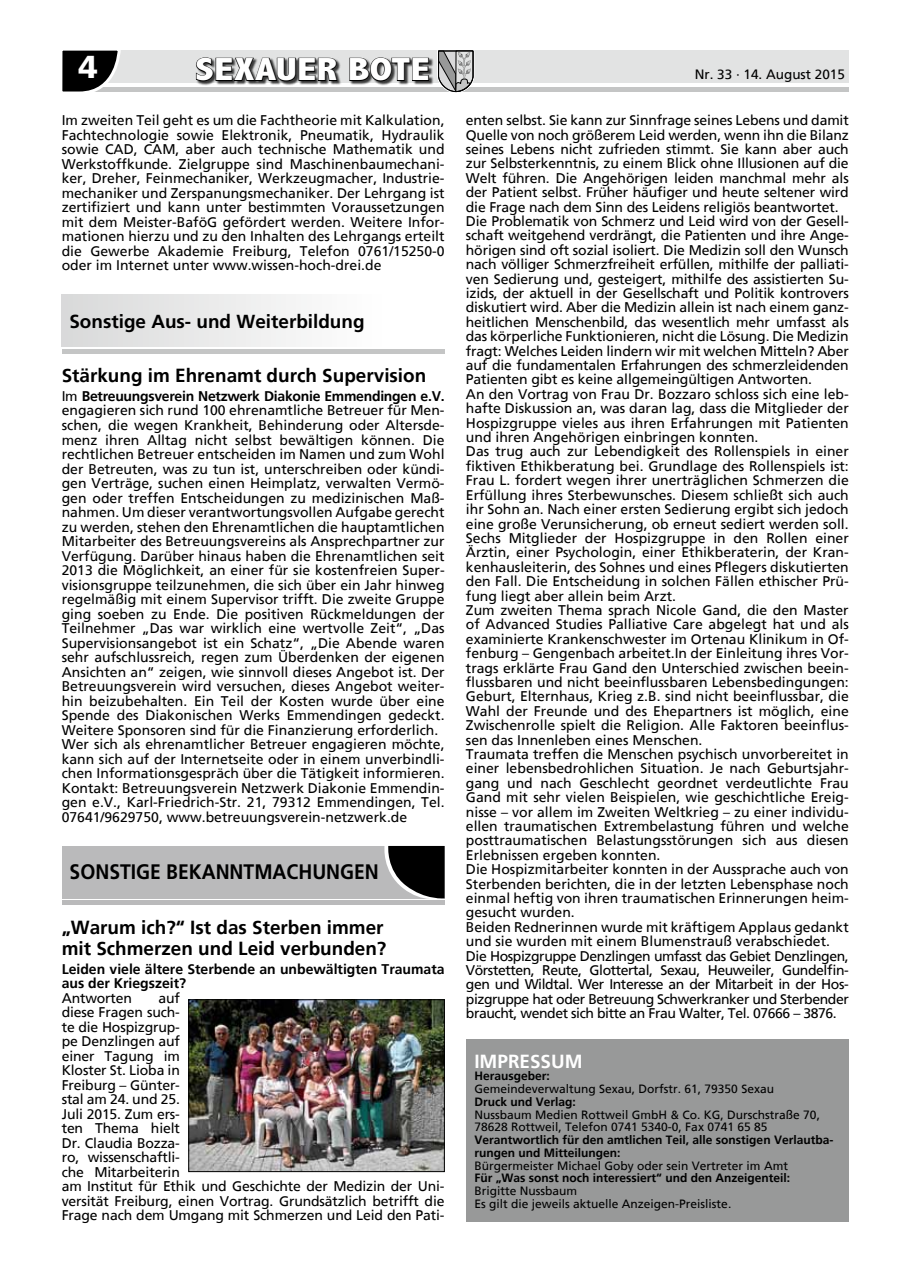
<style>
.page{position:relative;width:902px;height:1280px;background:#fff}
.page>*{position:absolute;margin:0;border:0;box-sizing:border-box;transform-origin:0 0}
.t1{font:800 condensed 32.25px "Abadi";letter-spacing:.01em;color:#fff;scale:1.26 1}
.t2{font:900 31.5px "Frutiger";color:#fff}
.t3{font:700 21px "Frutiger";color:#000;scale:.92 1}
.t4{font:700 18.9px/21.1px "Frutiger";color:#000}
.t5{font:700 18.9px "Frutiger";color:#fff}
.t6{font:13.95px/14.4px "Frutiger";color:#000}
.t7{font:700 13.95px/14.5px "Frutiger";color:#000}
.t8{font:13.5px "Frutiger";color:#000}
.t9{font:12px/12.8px "Frutiger";color:#000}
.t10{font:700 12px/12.8px "Frutiger";color:#000}
.s1{font-weight:700}
</style>
<div class="page">
<hr style="left:62px;top:87px;width:786px;height:4px;background:#c4c5c5">
<div style="left:62px;top:51px;width:786px;height:32px;background:#e2e3e3"></div>
<svg style="left:62px;top:50px;width:60px;height:42px"></svg>
<svg style="left:437px;top:50px;width:37px;height:43px"></svg>
<div style="left:196px;top:57px;width:237px;height:28px;background:#000;opacity:.75"></div>
<svg style="left:195px;top:57px;width:143px;height:25px;background:#535353"></svg>
<svg style="left:348px;top:57px;width:81px;height:25px;background:#565656"></svg>
<div style="left:62px;top:294px;width:382px;height:53px;background:linear-gradient(to right,#dadada,#fff)"></div>
<hr style="left:62px;top:349px;width:382px;height:4px;background:#c4c5c5">
<div style="left:62px;top:846px;width:382px;height:52px;background:#bababb"></div>
<hr style="left:62px;top:901px;width:382px;height:4px;background:#bababb">
<svg style="left:381px;top:846px;width:63px;height:55px"></svg>
<img style="left:190px;top:1001px;width:252px;height:169px">
<div style="left:188px;top:999px;width:256px;height:173px;border:1px solid #000"></div>
<div style="left:466px;top:1039px;width:382px;height:182px;background:#989999"></div>
<h2 class="t2" style="left:79px;top:48px;width:21px">4</h2>
<h1 class="t1" style="left:195px;top:52px;width:188px">SEXAUER BOTE</h1>
<p class="t8" style="left:694px;top:66px;width:152px">Nr. 33 · 14. August 2015</p>
<p class="t6" style="left:62px;top:113px;width:384px;text-align:justify">Im zweiten Teil geht es um die Fachtheorie mit Kalkulation, Fachtechnologie sowie Elektronik, Pneumatik, Hydraulik sowie CAD, CAM, aber auch technische Mathematik und Werkstoffkunde. Zielgruppe sind Maschinenbaumechani&shy;ker, Dreher, Feinmechaniker, Werkzeugmacher, Industrie&shy;mechaniker und Zerspanungsmechaniker. Der Lehrgang ist zertifiziert und kann unter bestimmten Voraussetzungen mit dem Meister-BaföG gefördert werden. Weitere Infor&shy;mationen hierzu und zu den Inhalten des Lehrgangs erteilt die Gewerbe Akademie Freiburg, Telefon 0761/15250-0 oder im Internet unter www.wissen-hoch-drei.de</p>
<p class="t6" style="left:466px;top:113px;width:384px">enten selbst. Sie kann zur Sinnfrage seines Lebens und damit Quelle von noch größerem Leid werden, wenn ihn die Bilanz seines Lebens nicht zufrieden stimmt. Sie kann aber auch zur Selbsterkenntnis, zu einem Blick ohne Illusionen auf die Welt führen. Die Angehörigen leiden manchmal mehr als der Patient selbst. Früher häufiger und heute seltener wird die Frage nach dem Sinn des Leidens religiös beantwortet.<br>Die Problematik von Schmerz und Leid wird von der Gesell&shy;schaft weitgehend verdrängt, die Patienten und ihre Ange&shy;hörigen sind oft sozial isoliert. Die Medizin soll den Wunsch nach völliger Schmerzfreiheit erfüllen, mithilfe der palliati&shy;ven Sedierung und, gesteigert, mithilfe des assistierten Su&shy;izids, der aktuell in der Gesellschaft und Politik kontrovers diskutiert wird. Aber die Medizin allein ist nach einem ganz&shy;heitlichen Menschenbild, das wesentlich mehr umfasst als das körperliche Funktionieren, nicht die Lösung. Die Medizin fragt: Welches Leiden lindern wir mit welchen Mitteln? Aber auf die fundamentalen Erfahrungen des schmerzleidenden Patienten gibt es keine allgemeingültigen Antworten.<br>An den Vortrag von Frau Dr. Bozzaro schloss sich eine leb&shy;hafte Diskussion an, was daran lag, dass die Mitglieder der Hospizgruppe vieles aus ihren Erfahrungen mit Patienten und ihren Angehörigen einbringen konnten.<br>Das trug auch zur Lebendigkeit des Rollenspiels in einer fiktiven Ethikberatung bei. Grundlage des Rollenspiels ist:<br>Frau L. fordert wegen ihrer unerträglichen Schmerzen die Erfüllung ihres Sterbewunsches. Diesem schließt sich auch ihr Sohn an. Nach einer ersten Sedierung ergibt sich jedoch eine große Verunsicherung, ob erneut sediert werden soll.<br>Sechs Mitglieder der Hospizgruppe in den Rollen einer Ärztin, einer Psychologin, einer Ethikberaterin, der Kran&shy;kenhausleiterin, des Sohnes und eines Pflegers diskutierten den Fall. Die Entscheidung in solchen Fällen ethischer Prü&shy;fung liegt aber allein beim Arzt.<br>Zum zweiten Thema sprach Nicole Gand, die den Master of Advanced Studies Palliative Care abgelegt hat und als examinierte Krankenschwester im Ortenau Klinikum in Of&shy;fenburg – Gengenbach arbeitet.In der Einleitung ihres Vor&shy;trags erklärte Frau Gand den Unterschied zwischen beein&shy;flussbaren und nicht beeinflussbaren Lebensbedingungen:<br>Geburt, Elternhaus, Krieg z.B. sind nicht beeinflussbar, die Wahl der Freunde und des Ehepartners ist möglich, eine Zwischenrolle spielt die Religion. Alle Faktoren beeinflus&shy;sen das Innenleben eines Menschen.<br>Traumata treffen die Menschen psychisch unvorbereitet in einer lebensbedrohlichen Situation. Je nach Geburtsjahr&shy;gang und nach Geschlecht geordnet verdeutlichte Frau Gand mit sehr vielen Beispielen, wie geschichtliche Ereig&shy;nisse – vor allem im Zweiten Weltkrieg – zu einer individu&shy;ellen traumatischen Extrembelastung führen und welche posttraumatischen Belastungsstörungen sich aus diesen Erlebnissen ergeben konnten.<br>Die Hospizmitarbeiter konnten in der Aussprache auch von Sterbenden berichten, die in der letzten Lebensphase noch einmal heftig von ihren traumatischen Erinnerungen heim&shy;gesucht wurden.<br>Beiden Rednerinnen wurde mit kräftigem Applaus gedankt und sie wurden mit einem Blumenstrauß verabschiedet.<br>Die Hospizgruppe Denzlingen umfasst das Gebiet Denzlingen, Vörstetten, Reute, Glottertal, Sexau, Heuweiler, Gundelfin&shy;gen und Wildtal. Wer Interesse an der Mitarbeit in der Hos&shy;pizgruppe hat oder Betreuung Schwerkranker und Sterbender braucht, wendet sich bitte an Frau Walter, Tel. 07666 – 3876.</p>
<h3 class="t5" style="left:474px;top:1050px;width:110px">IMPRESSUM</h3>
<p class="t10" style="left:474px;top:1070px;width:77px">Herausgeber:</p>
<p class="t9" style="left:474px;top:1082px;width:301px">Gemeindeverwaltung Sexau, Dorfstr. 61, 79350 Sexau</p>
<p class="t10" style="left:474px;top:1095px;width:103px">Druck und Verlag:</p>
<p class="t9" style="left:474px;top:1108px;width:347px">Nussbaum Medien Rottweil GmbH &amp; Co. KG, Durschstraße 70,<br>78628 Rottweil, Telefon 0741 5340-0, Fax 0741 65 85</p>
<p class="t10" style="left:474px;top:1133px;width:360px">Verantwortlich für den amtlichen Teil, alle sonstigen Verlautba&shy;rungen und Mitteilungen:</p>
<p class="t9" style="left:474px;top:1159px;width:315px">Bürgermeister Michael Goby oder sein Vertreter im Amt</p>
<p class="t10" style="left:474px;top:1172px;width:317px">Für „Was sonst noch interessiert“ und den Anzeigenteil:</p>
<p class="t9" style="left:474px;top:1184px;width:258px">Brigitte Nussbaum<br>Es gilt die jeweils aktuelle Anzeigen-Preisliste.</p>
<h3 class="t4" style="left:69px;top:311px;width:297px">Sonstige Aus- und Weiterbildung</h3>
<h3 class="t4" style="left:62px;top:365px;width:366px">Stärkung im Ehrenamt durch Supervision</h3>
<p class="t6" style="left:62px;top:389px;width:384px">Im <span class="s1">Betreuungsverein Netzwerk Diakonie Emmendingen e.V. </span>engagieren sich rund 100 ehrenamtliche Betreuer für Men&shy;schen, die wegen Krankheit, Behinderung oder Altersde&shy;menz ihren Alltag nicht selbst bewältigen können. Die rechtlichen Betreuer entscheiden im Namen und zum Wohl der Betreuten, was zu tun ist, unterschreiben oder kündi&shy;gen Verträge, suchen einen Heimplatz, verwalten Vermö&shy;gen oder treffen Entscheidungen zu medizinischen Maß&shy;nahmen. Um dieser verantwortungsvollen Aufgabe gerecht zu werden, stehen den Ehrenamtlichen die hauptamtlichen Mitarbeiter des Betreuungsvereins als Ansprechpartner zur Verfügung. Darüber hinaus haben die Ehrenamtlichen seit 2013 die Möglichkeit, an einer für sie kostenfreien Super&shy;visionsgruppe teilzunehmen, die sich über ein Jahr hinweg regelmäßig mit einem Supervisor trifft. Die zweite Gruppe ging soeben zu Ende. Die positiven Rückmeldungen der Teilnehmer „Das war wirklich eine wertvolle Zeit“, „Das Supervisionsangebot ist ein Schatz“, „Die Abende waren sehr aufschlussreich, regen zum Überdenken der eigenen Ansichten an“ zeigen, wie sinnvoll dieses Angebot ist. Der Betreuungsverein wird versuchen, dieses Angebot weiter&shy;hin beizubehalten. Ein Teil der Kosten wurde über eine Spende des Diakonischen Werks Emmendingen gedeckt.<br>Weitere Sponsoren sind für die Finanzierung erforderlich.<br>Wer sich als ehrenamtlicher Betreuer engagieren möchte, kann sich auf der Internetseite oder in einem unverbindli&shy;chen Informationsgespräch über die Tätigkeit informieren.<br>Kontakt: Betreuungsverein Netzwerk Diakonie Emmendin&shy;gen e.V., Karl-Friedrich-Str. 21, 79312 Emmendingen, Tel.<br>07641/9629750, www.betreuungsverein-netzwerk.de</p>
<h3 class="t3" style="left:70px;top:859px;width:338px">SONSTIGE BEKANNTMACHUNGEN</h3>
<h3 class="t4" style="left:62px;top:916px;width:326px">„Warum ich?“ Ist das Sterben immer mit Schmerzen und Leid verbunden?</h3>
<p class="t7" style="left:62px;top:961px;width:384px">Leiden viele ältere Sterbende an unbewältigten Traumata aus der Kriegszeit?</p>
<p class="t6" style="left:62px;top:990px;width:72px">Antworten</p>
<p class="t6" style="left:62px;top:990px;width:384px;text-indent:97px">auf<br>diese Fragen such-<br>te die Hospizgrup-<br>pe Denzlingen auf<br>einer Tagung im<br>Kloster St. Lioba in<br>Freiburg – Günter-<br>stal am 24. und 25.<br>Juli 2015. Zum ers-<br>ten Thema hielt<br>Dr. Claudia Bozza-<br>ro, wissenschaftli-<br>che Mitarbeiterin<br>am Institut für Ethik und Geschichte der Medizin der Uni&shy;versität Freiburg, einen Vortrag. Grundsätzlich betrifft die<br>Frage nach dem Umgang mit Schmerzen und Leid den Pati-</p>
</div>
